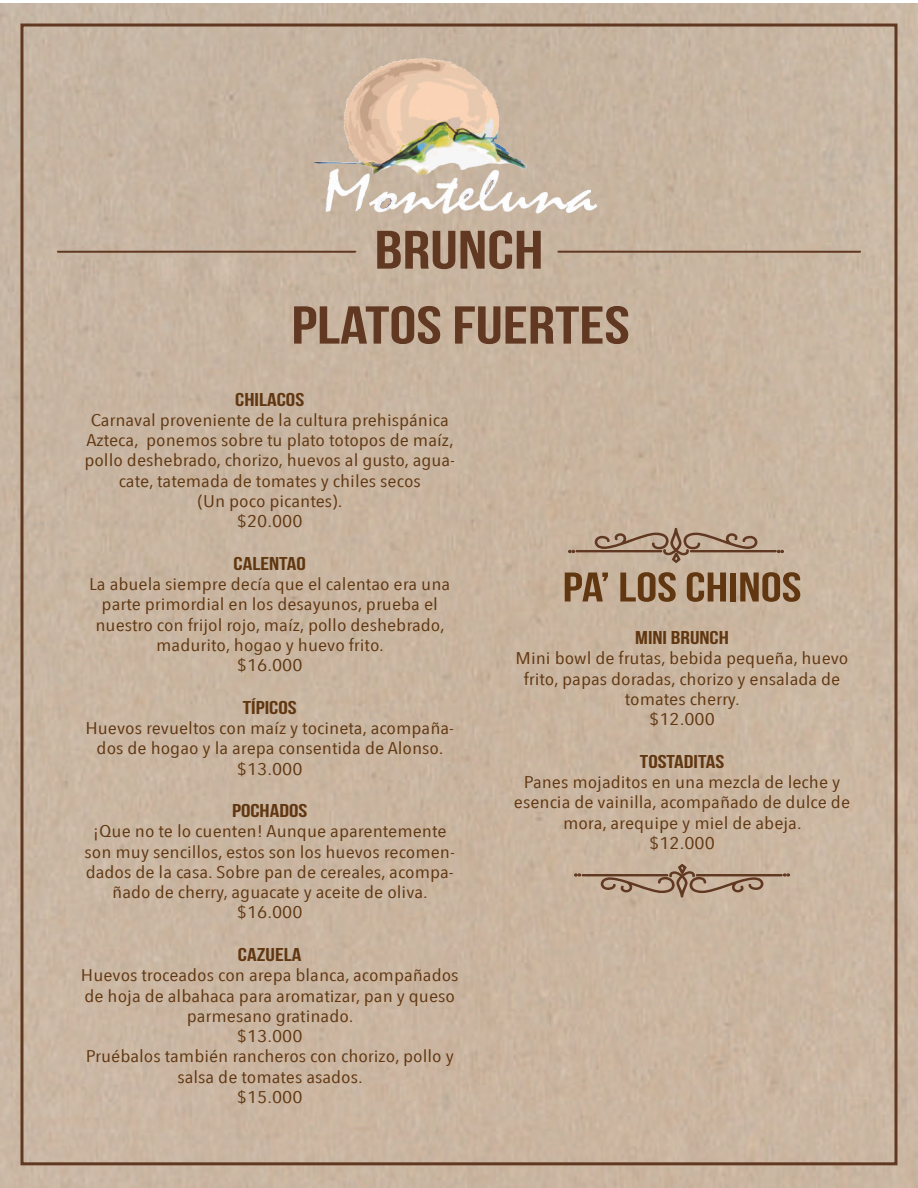
<style>
.page{position:relative;width:918px;height:1188px;background:#fff}
.page>*{position:absolute;margin:0;border:0;box-sizing:border-box;transform-origin:0 0}
.t1{font:54px "Bebas Neue";color:#613821;scale:1.28 1}
.t2{font:53.25px "Bebas Neue";color:#613821;scale:1.28 1}
.t3{font:41.4px "Bebas Neue";color:#603711;scale:1.28 1}
.t4{font:18.6px "Bebas Neue";color:#603711;scale:1.28 1}
.t5{font:16.95px/20.2px "Avenir Next Condensed";color:#603711;text-align:center;scale:1.28 1}
</style>
<div class="page">
<div style="left:0;top:3px;width:918px;height:1185px;background:#c9b5a1"></div>
<svg style="left:556px;top:250px;width:306px;height:3px"></svg>
<svg style="left:56px;top:250px;width:301px;height:3px"></svg>
<div style="left:582px;top:874px;width:86px;height:2px;border:2px solid #613821"></div>
<svg style="left:574px;top:873px;width:7px;height:4px"></svg>
<div style="left:696px;top:874px;width:87px;height:2px;border:2px solid #613821"></div>
<svg style="left:783px;top:873px;width:7px;height:4px"></svg>
<svg style="left:600px;top:863px;width:164px;height:62px;background:#bda590"></svg>
<div style="left:576px;top:550px;width:86px;height:2px;border:2px solid #613821"></div>
<svg style="left:568px;top:550px;width:7px;height:3px"></svg>
<div style="left:690px;top:550px;width:87px;height:2px;border:2px solid #613821"></div>
<svg style="left:777px;top:550px;width:7px;height:3px"></svg>
<svg style="left:594px;top:499px;width:164px;height:65px;background:#bca590"></svg>
<img style="left:270px;top:17px;width:378px;height:199px">
<h1 class="t1" style="left:374px;top:220px;width:134px">BRUNCH</h1>
<h2 class="t2" style="left:291px;top:296px;width:266px">PLATOS FUERTES</h2>
<p class="t4" style="left:235px;top:389px;width:55px">CHILACOS</p>
<p class="t5" style="left:84px;top:409px;width:291px">Carnaval proveniente de la cultura prehispánica Azteca, ponemos sobre tu plato totopos de maíz, pollo deshebrado, chorizo, huevos al gusto, agua&shy;cate, tatemada de tomates y chiles secos<br>(Un poco picantes).<br>$20.000</p>
<p class="t4" style="left:234px;top:553px;width:58px">CALENTAO</p>
<p class="t5" style="left:89px;top:573px;width:284px">La abuela siempre decía que el calentao era una parte primordial en los desayunos, prueba el nuestro con frijol rojo, maíz, pollo deshebrado, madurito, hogao y huevo frito.<br>$16.000</p>
<p class="t4" style="left:243px;top:697px;width:44px">TÍPICOS</p>
<p class="t5" style="left:85px;top:717px;width:290px">Huevos revueltos con maíz y tocineta, acompaña&shy;dos de hogao y la arepa consentida de Alonso. $13.000</p>
<p class="t4" style="left:232px;top:800px;width:60px">POCHADOS</p>
<p class="t5" style="left:85px;top:821px;width:291px">¡Que no te lo cuenten! Aunque aparentemente son muy sencillos, estos son los huevos recomen&shy;dados de la casa. Sobre pan de cereales, acompa&shy;ñado de cherry, aguacate y aceite de oliva. $16.000</p>
<p class="t4" style="left:238px;top:944px;width:51px">CAZUELA</p>
<p class="t5" style="left:81px;top:964px;width:297px">Huevos troceados con arepa blanca, acompañados de hoja de albahaca para aromatizar, pan y queso parmesano gratinado.<br>$13.000<br>Pruébalos también rancheros con chorizo, pollo y salsa de tomates asados.<br>$15.000</p>
<h3 class="t3" style="left:563px;top:564px;width:188px">PA’ LOS CHINOS</h3>
<p class="t4" style="left:635px;top:627px;width:75px">MINI BRUNCH</p>
<p class="t5" style="left:516px;top:648px;width:262px">Mini bowl de frutas, bebida pequeña, huevo frito, papas doradas, chorizo y ensalada de tomates cherry.<br>$12.000</p>
<p class="t4" style="left:640px;top:751px;width:67px">TOSTADITAS</p>
<p class="t5" style="left:514px;top:771px;width:264px">Panes mojaditos en una mezcla de leche y esencia de vainilla, acompañado de dulce de mora, arequipe y miel de abeja.<br>$12.000</p>
</div>
